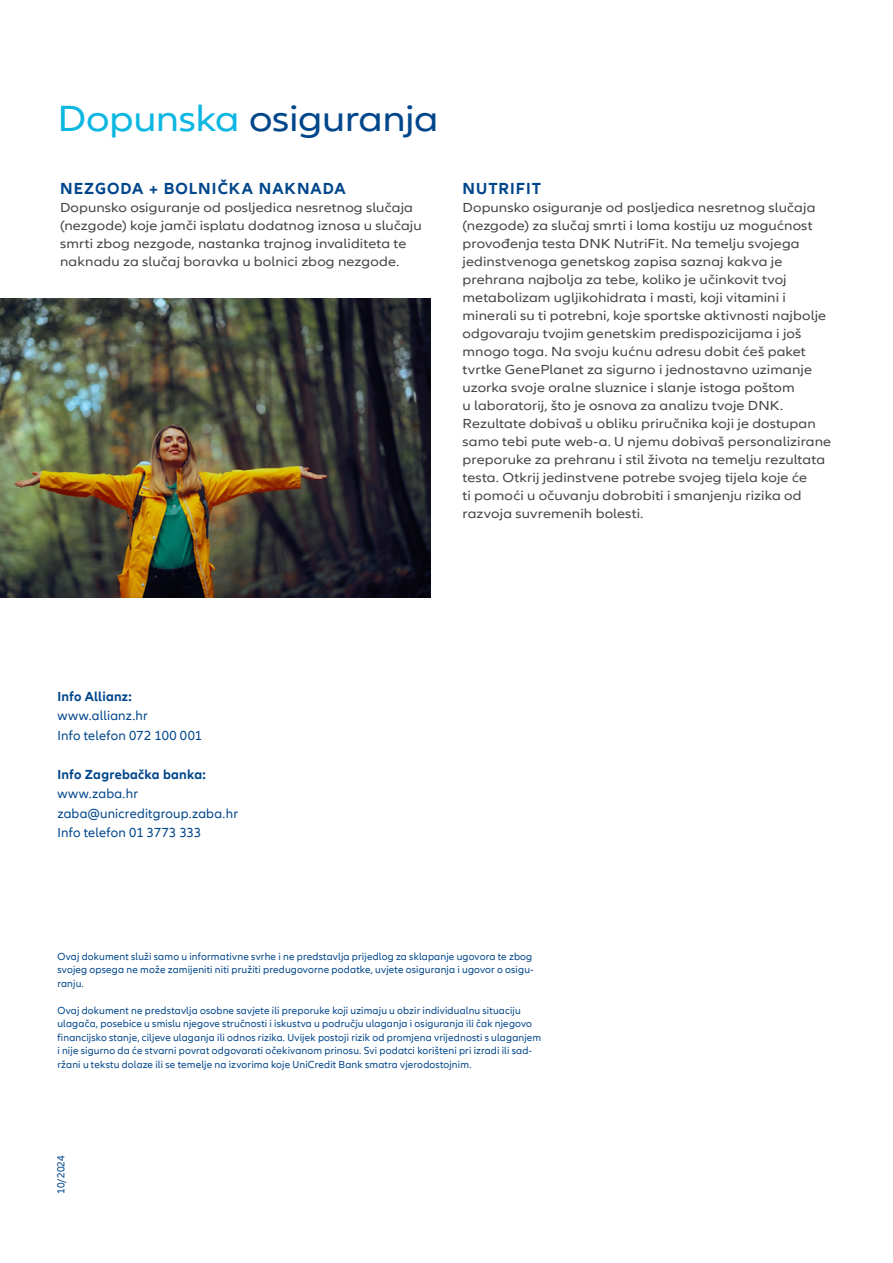
<style>
.page{position:relative;width:893px;height:1263px;background:#fff}
.page>*{position:absolute;margin:0;border:0;box-sizing:border-box;transform-origin:0 0}
.t1{font:37.5px "Allianz Neo";letter-spacing:-.01em;color:#00468b;scale:1.13 1}
.t2{font:700 16.5px "Allianz Neo";letter-spacing:.065em;color:#00468b}
.t3{font:13.5px/18px "Allianz Neo";letter-spacing:.005em;color:#464547;scale:1.13 1}
.t4{font:13.5px/19.5px "Allianz Neo";letter-spacing:.015em;color:#00468b}
.t5{font:700 13.5px "Allianz Neo";letter-spacing:.02em;color:#00468b}
.t6{font:10.5px/13.5px "Allianz Neo";letter-spacing:.015em;color:#00468b;text-align:justify}
.s1{color:#0db7e1}
</style>
<div class="page">
<img style="left:0;top:299px;width:430px;height:298px">
<h1 class="t1" style="left:57px;top:97px;width:339px"><span class="s1">Dopunska</span> osiguranja</h1>
<p class="t2" style="left:60px;top:179px;width:287px">NEZGODA + BOLNIČKA NAKNADA</p>
<p class="t3" style="left:60px;top:199px;width:322px">Dopunsko osiguranje od posljedica nesretnog slučaja (nezgode) koje jamči isplatu dodatnog iznosa u slučaju smrti zbog nezgode, nastanka trajnog invaliditeta te naknadu za slučaj boravka u bolnici zbog nezgode.</p>
<p class="t2" style="left:462px;top:179px;width:80px">NUTRIFIT</p>
<p class="t3" style="left:462px;top:199px;width:328px">Dopunsko osiguranje od posljedica nesretnog slučaja (nezgode) za slučaj smrti i loma kostiju uz mogućnost provođenja testa DNK NutriFit. Na temelju svojega jedinstvenoga genetskog zapisa saznaj kakva je prehrana najbolja za tebe, koliko je učinkovit tvoj metabolizam ugljikohidrata i masti, koji vitamini i minerali su ti potrebni, koje sportske aktivnosti najbolje odgovaraju tvojim genetskim predispozicijama i još mnogo toga. Na svoju kućnu adresu dobit ćeš paket tvrtke GenePlanet za sigurno i jednostavno uzimanje uzorka svoje oralne sluznice i slanje istoga poštom<br>u laboratorij, što je osnova za analizu tvoje DNK.<br>Rezultate dobivaš u obliku priručnika koji je dostupan samo tebi pute web-a. U njemu dobivaš personalizirane preporuke za prehranu i stil života na temelju rezultata testa. Otkrij jedinstvene potrebe svojeg tijela koje će<br>ti pomoći u očuvanju dobrobiti i smanjenju rizika od razvoja suvremenih bolesti.</p>
<p class="t5" style="left:57px;top:689px;width:76px">Info Allianz:</p>
<p class="t4" style="left:57px;top:707px;width:146px">www.allianz.hr<br>Info telefon 072 100 001</p>
<p class="t5" style="left:57px;top:767px;width:150px">Info Zagrebačka banka:</p>
<p class="t4" style="left:57px;top:785px;width:182px">www.zaba.hr zaba@unicreditgroup.zaba.hr<br>Info telefon 01 3773 333</p>
<p class="t6" style="left:57px;top:950px;width:478px">Ovaj dokument služi samo u informativne svrhe i ne predstavlja prijedlog za sklapanje ugovora te zbog svojeg opsega ne može zamijeniti niti pružiti predugovorne podatke, uvjete osiguranja i ugovor o osigu&shy;ranju.</p>
<p class="t6" style="left:57px;top:1004px;width:485px;text-align:left">Ovaj dokument ne predstavlja osobne savjete ili preporuke koji uzimaju u obzir individualnu situaciju ulagača, posebice u smislu njegove stručnosti i iskustva u području ulaganja i osiguranja ili čak njegovo financijsko stanje, ciljeve ulaganja ili odnos rizika. Uvijek postoji rizik od promjena vrijednosti s ulaganjem i nije sigurno da će stvarni povrat odgovarati očekivanom prinosu. Svi podatci korišteni pri izradi ili sad&shy;ržani u tekstu dolaze ili se temelje na izvorima koje UniCredit Bank smatra vjerodostojnim.</p>
<p class="t6" style="left:54px;top:1194px;width:40px;rotate:-90deg">10/2024</p>
</div>
